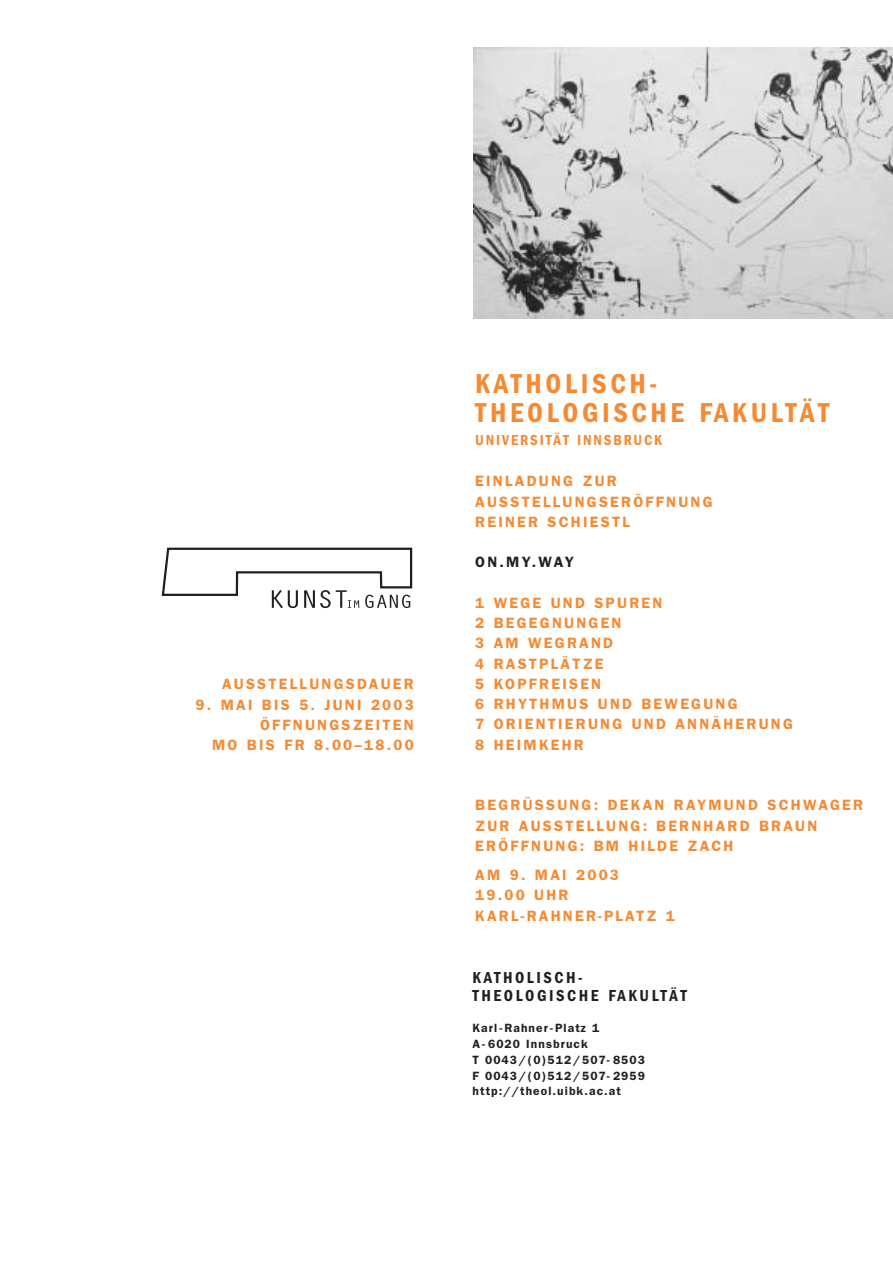
<style>
.page{position:relative;width:893px;height:1263px;background:#fff}
.page>*{position:absolute;margin:0;border:0;box-sizing:border-box;transform-origin:0 0}
.t1{font:600 condensed 28.35px/29.5px "Franklin Gothic";letter-spacing:.13em;color:#f68931}
.t2{font:600 condensed 16.5px/18px "Franklin Gothic";letter-spacing:.155em;color:#231f1f}
.t3{font:600 15px/20.2px "Franklin Gothic";letter-spacing:.15em;color:#f68931}
.t4{font:600 condensed 15px "Franklin Gothic";letter-spacing:.13em;color:#f68931}
.t5{font:600 15px "Franklin Gothic";letter-spacing:.14em;color:#231f1f}
.t6{font:600 12px/15.8px "Franklin Gothic";letter-spacing:.09em;color:#231f1f}
</style>
<div class="page">
<svg style="left:162px;top:548px;width:250px;height:60px"></svg>
<img style="left:474px;top:47px;width:418px;height:271px">
<p class="t3" style="left:222px;top:675px;width:193px">AUSSTELLUNGSDAUER</p>
<p class="t3" style="left:195px;top:696px;width:220px;text-align:right">9. MAI BIS 5. JUNI 2003<br>ÖFFNUNGSZEITEN<br>MO BIS FR 8.00–18.00</p>
<h1 class="t1" style="left:475px;top:371px;width:355px">KATHOLISCH-<br>THEOLOGISCHE FAKULTÄT</h1>
<p class="t4" style="left:475px;top:435px;width:188px">UNIVERSITÄT INNSBRUCK</p>
<p class="t3" style="left:475px;top:472px;width:239px">EINLADUNG ZUR<br>AUSSTELLUNGSERÖFFNUNG<br>REINER SCHIESTL</p>
<p class="t5" style="left:475px;top:557px;width:100px">ON.MY.WAY</p>
<p class="t3" style="left:475px;top:594px;width:319px">1 WEGE UND SPUREN<br>2 BEGEGNUNGEN<br>3 AM WEGRAND<br>4 RASTPLÄTZE<br>5 KOPFREISEN<br>6 RHYTHMUS UND BEWEGUNG<br>7 ORIENTIERUNG UND ANNÄHERUNG<br>8 HEIMKEHR</p>
<p class="t3" style="left:475px;top:796px;width:389px">BEGRÜSSUNG: DEKAN RAYMUND SCHWAGER<br>ZUR AUSSTELLUNG: BERNHARD BRAUN<br>ERÖFFNUNG: BM HILDE ZACH</p>
<p class="t3" style="left:475px;top:866px;width:201px">AM 9. MAI 2003<br>19.00 UHR<br>KARL-RAHNER-PLATZ 1</p>
<p class="t2" style="left:472px;top:970px;width:216px">KATHOLISCH-<br>THEOLOGISCHE FAKULTÄT</p>
<p class="t6" style="left:472px;top:1021px;width:174px">Karl-Rahner-Platz 1<br>A- 6020 Innsbruck<br>T 0043/(0)512/507- 8503<br>F 0043/(0)512/507- 2959 http://theol.uibk.ac.at</p>
</div>
